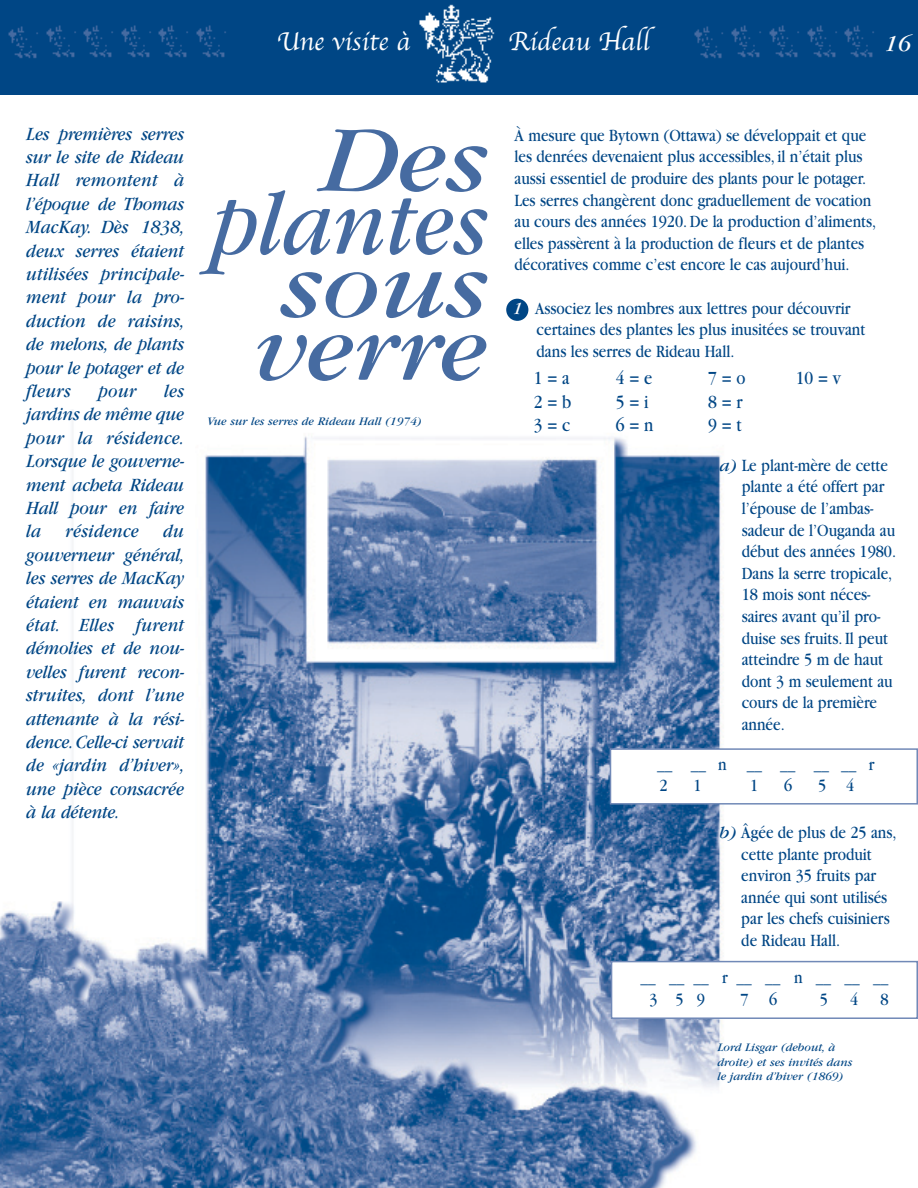
<style>
.page{position:relative;width:918px;height:1188px;background:#fff}
.page>*{position:absolute;margin:0;border:0;box-sizing:border-box;transform-origin:0 0}
.t1{font:italic 97.5px "Garamond";color:#466ba1;scale:1.1 1}
.t2{font:italic 97.5px "Garamond";color:#466ba1;scale:.9 1}
.t3{font:italic 97.5px "Garamond";color:#466ba1;scale:1.08 1}
.t4{font:27px "Apple Chancery";color:#fff}
.t5{font:italic 24px "Garamond";color:#fff}
.t6{font:italic 19.5px/23.4px "Garamond";letter-spacing:-.01em;color:#004685;text-align:justify;scale:.9 1}
.t7{font:19.5px "Garamond";color:#004685;scale:.85 1}
.t8{font:18px/21.6px "Garamond";color:#004685;scale:.85 1}
.t9{font:italic 18px "Garamond";color:#fff}
.t10{font:italic 12px/14.4px "Garamond";color:#004685}
.s1{font-style:italic}
</style>
<div class="page">
<img style="left:0;top:410px;width:775px;height:778px">
<div style="left:610px;top:749px;width:307px;height:55px;background:#fff"></div>
<div style="left:610px;top:748px;width:308px;height:57px;border:2px solid #7189b7"></div>
<div style="left:612px;top:962px;width:305px;height:56px;background:#fff"></div>
<div style="left:611px;top:961px;width:307px;height:58px;border:2px solid #7189b7"></div>
<div style="left:506px;top:299px;width:22px;height:22px;background:#004685;border-radius:50%"></div>
<div style="left:0;top:0;width:918px;height:94px;background:#004685"></div>
<img style="left:419px;top:4px;width:76px;height:79px">
<img style="left:8px;top:26px;width:30px;height:33px">
<img style="left:46px;top:25px;width:30px;height:33px">
<img style="left:83px;top:25px;width:30px;height:33px">
<img style="left:121px;top:25px;width:30px;height:33px">
<img style="left:158px;top:25px;width:30px;height:33px">
<img style="left:196px;top:25px;width:30px;height:33px">
<img style="left:694px;top:26px;width:29px;height:33px">
<img style="left:731px;top:25px;width:30px;height:33px">
<img style="left:769px;top:25px;width:30px;height:33px">
<img style="left:807px;top:25px;width:30px;height:33px">
<img style="left:844px;top:25px;width:30px;height:33px">
<h2 class="t4" style="left:293px;top:25px;width:112px">A Visit to</h2>
<h2 class="t4" style="left:505px;top:25px;width:143px">Rideau Hall</h2>
<h2 class="t4" style="left:508px;top:27px;width:143px">Rideau Hall</h2>
<h3 class="t5" style="left:884px;top:35px;width:28px">16</h3>
<h2 class="t4" style="left:277px;top:27px;width:135px">Une visite à</h2>
<p class="t6" style="left:26px;top:124px;width:177px">Les premières serres sur le site de Rideau Hall remontent à l’époque de Thomas MacKay. Dès 1838, deux serres étaient utilisées principale&shy;ment pour la pro&shy;duction de raisins, de melons, de plants pour le potager et de fleurs</p>
<p class="t6" style="left:26px;top:381px;width:177px;text-indent:138px">les jardins de même que pour la résidence.<br>Lorsque le gouverne&shy;ment acheta Rideau Hall pour en faire la résidence du gouverneur général, les serres de MacKay étaient en mauvais état. Elles furent démolies et de nou&shy;velles furent recon&shy;struites, dont l’une attenante à la rési&shy;dence. Celle-ci servait de «jardin d’hiver», une pièce consacrée à la détente.</p>
<p class="t6" style="left:99px;top:381px;width:43px">pour</p>
<h1 class="t1" style="left:320px;top:127px;width:154px">Des</h1>
<h1 class="t2" style="left:211px;top:190px;width:308px">plantes</h1>
<h1 class="t1" style="left:281px;top:253px;width:189px">sous</h1>
<h1 class="t3" style="left:253px;top:316px;width:219px">verre</h1>
<p class="t10" style="left:207px;top:416px;width:216px">Vue sur les serres de Rideau Hall (1974)</p>
<p class="t8" style="left:514px;top:126px;width:427px">À mesure que Bytown (Ottawa) se développait et que les denrées devenaient plus accessibles, il n’était plus aussi essentiel de produire des plants pour le potager.<br>Les serres changèrent donc graduellement de vocation au cours des années 1920. De la production d’aliments, elles passèrent à la production de fleurs et de plantes décoratives comme c’est encore le cas aujourd’hui.</p>
<p class="t8" style="left:535px;top:299px;width:390px">Associez les nombres aux lettres pour découvrir certaines des plantes les plus inusitées se trouvant dans les serres de Rideau Hall.</p>
<p class="t7" style="left:534px;top:371px;width:44px">1 = a</p>
<p class="t7" style="left:616px;top:371px;width:44px">4 = e</p>
<p class="t7" style="left:708px;top:371px;width:46px">7 = o</p>
<p class="t7" style="left:796px;top:371px;width:55px">10 = v</p>
<p class="t7" style="left:534px;top:395px;width:46px">2 = b</p>
<p class="t7" style="left:616px;top:395px;width:40px">5 = i</p>
<p class="t7" style="left:708px;top:395px;width:42px">8 = r</p>
<p class="t7" style="left:534px;top:418px;width:45px">3 = c</p>
<p class="t7" style="left:616px;top:418px;width:46px">6 = n</p>
<p class="t7" style="left:708px;top:418px;width:41px">9 = t</p>
<p class="t9" style="left:512px;top:302px;width:12px">1</p>
<p class="t8" style="left:742px;top:456px;width:183px;text-indent:-22px"><span class="s1">a)</span> Le plant-mère de cette plante a été offert par l’épouse de l’ambas&shy;sadeur de l’Ouganda au début des années 1980.<br>Dans la serre tropicale,<br>18 mois sont néces&shy;saires avant qu’il pro&shy;duise ses fruits. Il peut atteindre 5 m de haut dont 3 m seulement au cours de la première année.</p>
<p class="t8" style="left:657px;top:755px;width:257px">__ __ n __ __ __ __ r<br>2</p>
<p class="t8" style="left:693px;top:776px;width:11px">1</p>
<p class="t8" style="left:750px;top:776px;width:11px">1</p>
<p class="t8" style="left:784px;top:776px;width:11px">6</p>
<p class="t8" style="left:818px;top:776px;width:44px">5 4</p>
<p class="t8" style="left:741px;top:823px;width:184px;text-indent:-22px"><span class="s1">b)</span> Âgée de plus de 25 ans, cette plante produit environ 35 fruits par année qui sont utilisés par les chefs cuisiniers de Rideau Hall.</p>
<p class="t8" style="left:649px;top:968px;width:283px;text-indent:-9px">__ __ __ r __ __ n __ __ __<br>3 5 9</p>
<p class="t8" style="left:741px;top:990px;width:44px">7 6</p>
<p class="t8" style="left:820px;top:990px;width:83px">5 4 8</p>
<p class="t10" style="left:718px;top:1041px;width:136px">Lord Lisgar (debout, à droite) et ses invités dans le jardin d’hiver (1869)</p>
</div>
